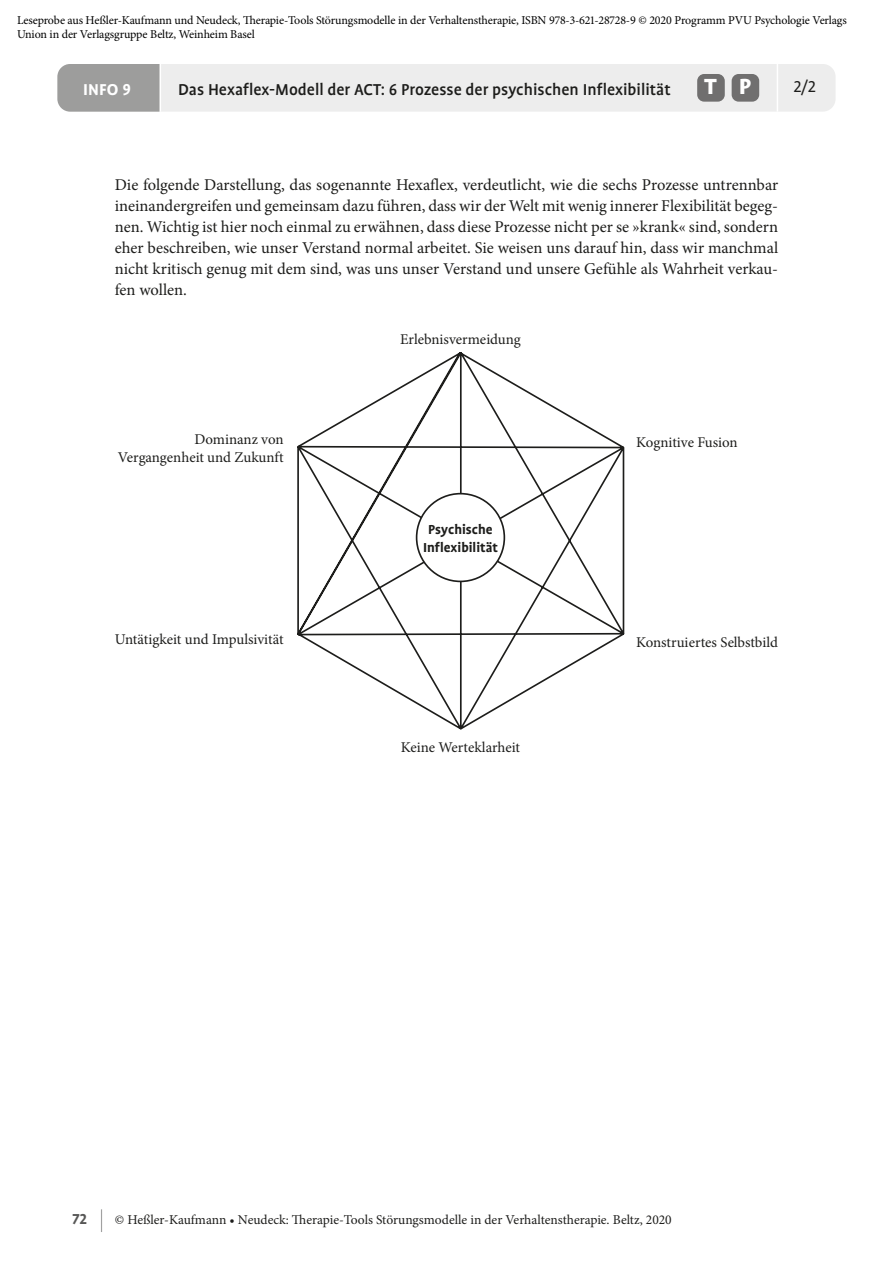
<style>
.page{position:relative;width:893px;height:1263px;background:#fff}
.page>*{position:absolute;margin:0;border:0;box-sizing:border-box;transform-origin:0 0}
.t1{font:500 18px "Profile OT";color:#1d1d1b}
.t2{font:700 18px "Profile OT";color:#fff}
.t3{font:18px "Profile OT";color:#1d1d1b}
.t4{font:16.5px/21px "Minion Pro";color:#1d1d1b;text-align:justify}
.t5{font:14.85px/17.9px "Minion Pro";letter-spacing:-.005em;color:#1d1d1b;text-align:right}
.t6{font:700 14.85px/17.9px "Profile";color:#1d1d1b;text-align:center}
.t7{font:13.5px "Minion Pro";color:#1d1d1b}
.t8{font:12px/14.4px "Minion Pro";letter-spacing:-.01em;color:#000}
.s1{font-weight:700;font-size:29.55px;color:#fff}
.s2{font-family:"Profile OT";font-weight:700;font-size:16.5px;color:#575756}
.s3{font-family:"Profile OT";font-weight:700;font-size:24.6px}
</style>
<div class="page">
<div style="left:57px;top:64px;width:779px;height:48px;background:#ededed;border-radius:13px"></div>
<hr style="left:777px;top:64px;width:1px;height:48px;background:#fff">
<hr style="left:160px;top:64px;width:1px;height:48px;background:#fff">
<div style="left:57px;top:64px;width:102px;height:48px;background:#9d9d9c"></div>
<div style="left:697px;top:74px;width:28px;height:28px;background:#706f6f;border-radius:7px"></div>
<div style="left:732px;top:74px;width:27px;height:28px;background:#706f6f;border-radius:7px"></div>
<svg style="left:297px;top:352px;width:328px;height:378px"></svg>
<div style="left:417px;top:494px;width:87px;height:87px;background:#fff;border-radius:50%"></div>
<div style="left:416px;top:493px;width:89px;height:89px;border:2px solid #1d1d1b;border-radius:50%"></div>
<p class="t8" style="left:17px;top:13px;width:831px">Leseprobe aus Heßler-Kaufmann und Neudeck, Therapie-Tools Störungsmodelle in der Verhaltenstherapie, ISBN 978-3-621-28728-9 © 2020 Programm PVU Psychologie Verlags<br>Union in der Verlagsgruppe Beltz, Weinheim Basel</p>
<p class="t2" style="left:83px;top:80px;width:49px">INFO 9</p>
<p class="t1" style="left:178px;top:80px;width:575px">Das Hexaflex-Modell der ACT: 6 Prozesse der psychischen Inflexibilität <span class="s1">T P</span></p>
<p class="t3" style="left:793px;top:77px;width:24px">2/2</p>
<p class="t4" style="left:115px;top:174px;width:665px">Die folgende Darstellung, das sogenannte Hexaflex, verdeutlicht, wie die sechs Prozesse untrennbar ineinandergreifen und gemeinsam dazu führen, dass wir der Welt mit wenig innerer Flexibilität begeg&shy;nen. Wichtig ist hier noch einmal zu erwähnen, dass diese Prozesse nicht per se »krank« sind, sondern eher beschreiben, wie unser Verstand normal arbeitet. Sie weisen uns darauf hin, dass wir manchmal nicht kritisch genug mit dem sind, was uns unser Verstand und unsere Gefühle als Wahrheit verkau&shy;fen wollen.</p>
<p class="t5" style="left:118px;top:431px;width:167px">Dominanz von<br>Vergangenheit und Zukunft</p>
<p class="t5" style="left:115px;top:630px;width:170px">Untätigkeit und Impulsivität</p>
<p class="t5" style="left:400px;top:330px;width:122px">Erlebnisvermeidung</p>
<p class="t6" style="left:423px;top:520px;width:76px">Psychische<br>Inflexibilität</p>
<p class="t5" style="left:401px;top:738px;width:121px">Keine Werteklarheit</p>
<p class="t5" style="left:636px;top:433px;width:103px">Kognitive Fusion</p>
<p class="t5" style="left:636px;top:633px;width:143px">Konstruiertes Selbstbild</p>
<p class="t7" style="left:72px;top:1210px;width:601px"><span class="s2">72</span> <span class="s3">|</span> © Heßler-Kaufmann • Neudeck: Therapie-Tools Störungsmodelle in der Verhaltenstherapie. Beltz, 2020</p>
</div>
